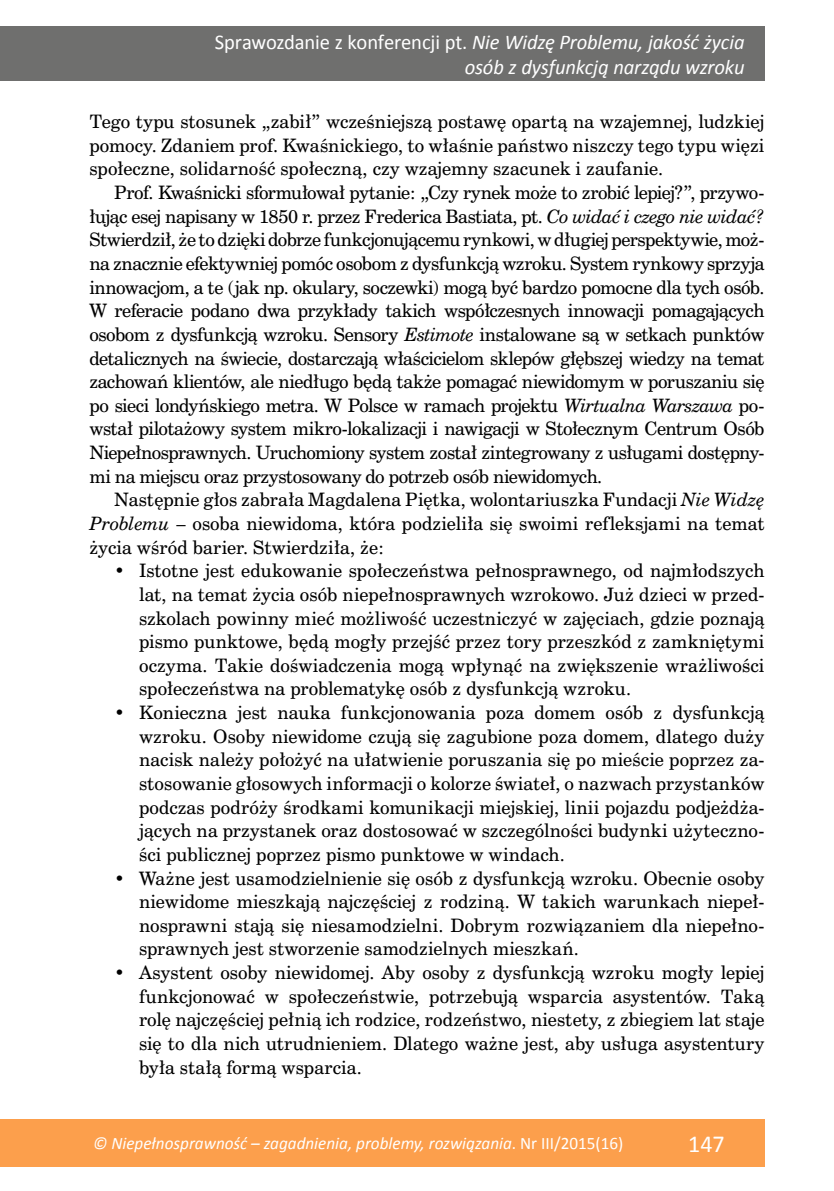
<style>
.page{position:relative;width:834px;height:1191px;background:#fff}
.page>*{position:absolute;margin:0;border:0;box-sizing:border-box;transform-origin:0 0}
.t1{font:24.5px "Calibri";color:#fff}
.t2{font:italic 21px/25.4px "Calibri";letter-spacing:-.005em;color:#fff;text-align:right}
.t3{font:17.5px/23.6px "Cent Schbook PL";color:#000;text-align:justify}
.t4{font:italic 17.5px "Calibri";color:#fff}
.s1{font-style:normal}
.s2{font-style:italic}
</style>
<div class="page">
<div style="left:0;top:1119px;width:764px;height:47px;background:#fc9f4c"></div>
<div style="left:0;top:26px;width:764px;height:55px;background:#6f6f6e"></div>
<p class="t2" style="left:215px;top:28px;width:531px"><span class="s1">Sprawozdanie z konferencji pt.</span> Nie Widzę Problemu, jakość życia osób z dysfunkcją narządu wzroku</p>
<p class="t3" style="left:89px;top:110px;width:676px">Tego typu stosunek „zabił” wcześniejszą postawę opartą na wzajemnej, ludzkiej pomocy. Zdaniem prof. Kwaśnickiego, to właśnie państwo niszczy tego typu więzi społeczne, solidarność społeczną, czy wzajemny szacunek i zaufanie.</p>
<p class="t3" style="left:89px;top:180px;width:676px;text-indent:25px">Prof. Kwaśnicki sformułował pytanie: „Czy rynek może to zrobić lepiej?”, przywo&shy;łując esej napisany w 1850 r. przez Frederica Bastiata, pt. <span class="s2">Co widać i czego nie widać?<br></span>Stwierdził, że to dzięki dobrze funkcjonującemu rynkowi, w długiej perspektywie, moż&shy;na znacznie efektywniej pomóc osobom z dysfunkcją wzroku. System rynkowy sprzyja innowacjom, a te (jak np. okulary, soczewki) mogą być bardzo pomocne dla tych osób.<br>W referacie podano dwa przykłady takich współczesnych innowacji pomagających osobom z dysfunkcją wzroku. Sensory <span class="s2">Estimote</span> instalowane są w setkach punktów detalicznych na świecie, dostarczają właścicielom sklepów głębszej wiedzy na temat zachowań klientów, ale niedługo będą także pomagać niewidomym w poruszaniu się po sieci londyńskiego metra. W Polsce w ramach projektu <span class="s2">Wirtualna Warszawa</span> po&shy;wstał pilotażowy system mikro-lokalizacji i nawigacji w Stołecznym Centrum Osób Niepełnosprawnych. Uruchomiony system został zintegrowany z usługami dostępny&shy;mi na miejscu oraz przystosowany do potrzeb osób niewidomych.</p>
<p class="t3" style="left:89px;top:488px;width:676px;text-indent:25px">Następnie głos zabrała Magdalena Piętka, wolontariuszka Fundacji <span class="s2">Nie Widzę Problemu</span> – osoba niewidoma, która podzieliła się swoimi refleksjami na temat życia wśród barier. Stwierdziła, że:</p>
<p class="t3" style="left:139px;top:558px;width:627px;text-indent:-25px">• Istotne jest edukowanie społeczeństwa pełnosprawnego, od najmłodszych lat, na temat życia osób niepełnosprawnych wzrokowo. Już dzieci w przed&shy;szkolach powinny mieć możliwość uczestniczyć w zajęciach, gdzie poznają pismo punktowe, będą mogły przejść przez tory przeszkód z zamkniętymi oczyma. Takie doświadczenia mogą wpłynąć na zwiększenie wrażliwości społeczeństwa na problematykę osób z dysfunkcją wzroku.</p>
<p class="t3" style="left:139px;top:700px;width:627px;text-indent:-25px">• Konieczna jest nauka funkcjonowania poza domem osób z dysfunkcją wzroku. Osoby niewidome czują się zagubione poza domem, dlatego duży nacisk należy położyć na ułatwienie poruszania się po mieście poprzez za&shy;stosowanie głosowych informacji o kolorze świateł, o nazwach przystanków podczas podróży środkami komunikacji miejskiej, linii pojazdu podjeżdża&shy;jących na przystanek oraz dostosować w szczególności budynki użyteczno&shy;ści publicznej poprzez pismo punktowe w windach.</p>
<p class="t3" style="left:139px;top:866px;width:627px;text-indent:-25px">• Ważne jest usamodzielnienie się osób z dysfunkcją wzroku. Obecnie osoby niewidome mieszkają najczęściej z rodziną. W takich warunkach niepeł&shy;nosprawni stają się niesamodzielni. Dobrym rozwiązaniem dla niepełno&shy;sprawnych jest stworzenie samodzielnych mieszkań.</p>
<p class="t3" style="left:139px;top:960px;width:627px;text-indent:-25px">• Asystent osoby niewidomej. Aby osoby z dysfunkcją wzroku mogły lepiej funkcjonować w społeczeństwie, potrzebują wsparcia asystentów. Taką rolę najczęściej pełnią ich rodzice, rodzeństwo, niestety, z zbiegiem lat staje się to dla nich utrudnieniem. Dlatego ważne jest, aby usługa asystentury była stałą formą wsparcia.</p>
<p class="t4" style="left:93px;top:1131px;width:531px">© Niepełnosprawność – zagadnienia, problemy, rozwiązania<span class="s1">. Nr III/2015(16)</span></p>
<h1 class="t1" style="left:688px;top:1126px;width:38px">147</h1>
</div>
